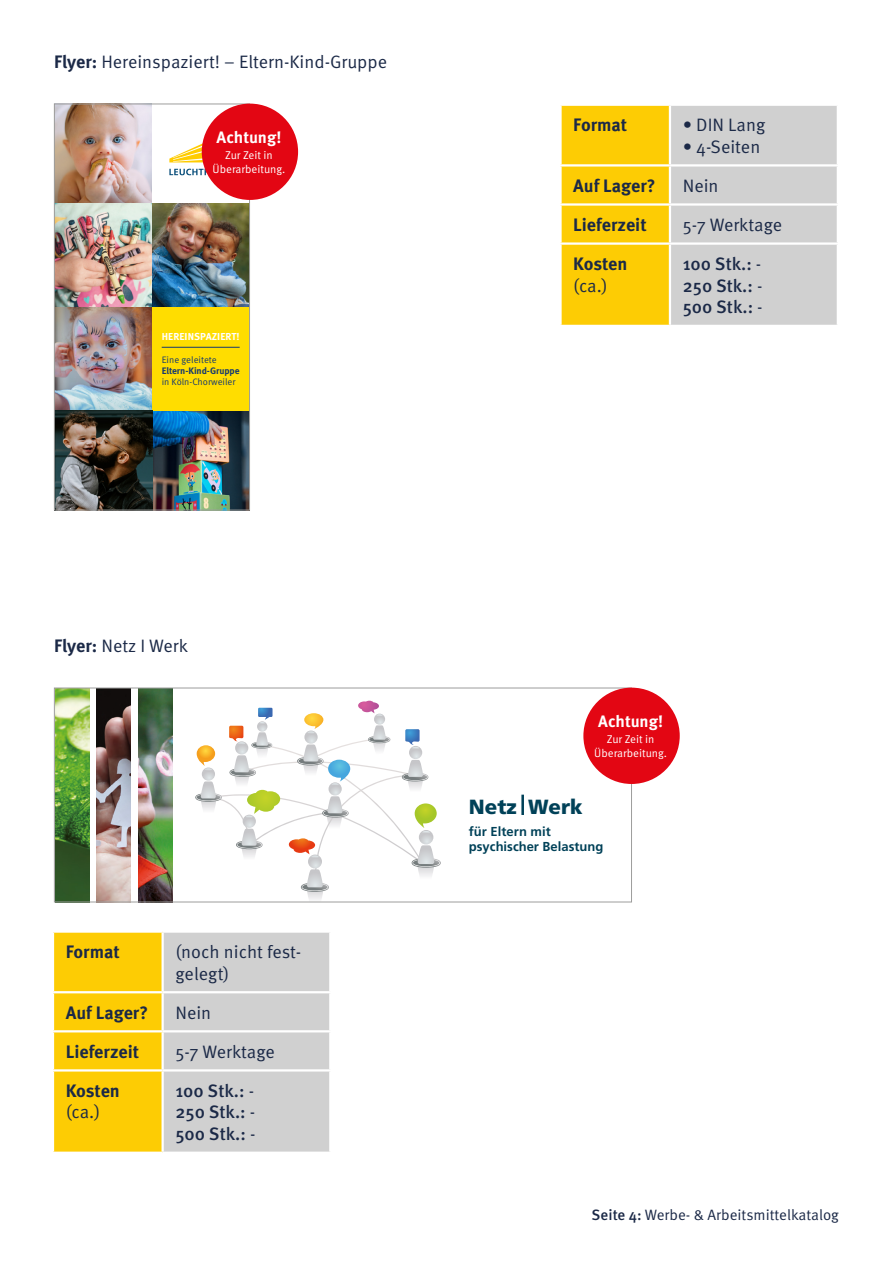
<style>
.page{position:relative;width:893px;height:1263px;background:#fff}
.page>*{position:absolute;margin:0;border:0;box-sizing:border-box;transform-origin:0 0}
.t1{font:900 20.55px "Frutiger";color:#004158}
.t2{font:18px/21.6px "Meta Pro Norm";color:#1b2947}
.t3{font:700 18px "Meta Pro";color:#1b2947}
.t4{font:500 18px/21.6px "Meta Pro";color:#1b2947;text-align:justify}
.t5{font:700 16.5px "Meta Pro";letter-spacing:-.005em;color:#fff}
.t6{font:15px "Meta Pro Norm";color:#1b2947}
.t7{font:700 13.05px/15px "Frutiger";color:#004158}
.t8{font:11.25px/13.5px "Meta Pro Norm";color:#fff;text-align:center}
.t9{font:700 10.05px "Meta Pro";letter-spacing:.01em;color:#fff}
.t10{font:9.45px "Meta Pro Norm";color:#163970}
.t11{font:700 9.45px "Meta Pro";letter-spacing:-.005em;color:#163970}
.s1{font-family:"Meta Pro";font-weight:700}
.s2{font-family:"Meta Pro Norm";font-weight:400}
.s3{font-family:"Meta Pro";font-weight:500}
</style>
<div class="page">
<img style="left:152px;top:410px;width:96px;height:98px">
<svg style="left:169px;top:128px;width:39px;height:34px"></svg>
<svg style="left:169px;top:169px;width:39px;height:6px"></svg>
<img style="left:56px;top:307px;width:96px;height:201px">
<img style="left:56px;top:106px;width:96px;height:98px">
<div style="left:152px;top:307px;width:98px;height:103px;background:#fd0"></div>
<img style="left:56px;top:204px;width:192px;height:103px">
<hr style="left:162px;top:347px;width:78px;height:1px;background:#163970">
<div style="left:54px;top:104px;width:196px;height:406px;border:1px solid #9d9d9c"></div>
<svg style="left:562px;top:106px;width:275px;height:219px;background:#e2ce7c"></svg>
<hr style="left:669px;top:106px;width:2px;height:58px;background:#fff">
<hr style="left:559px;top:164px;width:111px;height:3px;background:#fff">
<hr style="left:670px;top:164px;width:169px;height:3px;background:#fff">
<hr style="left:669px;top:167px;width:2px;height:36px;background:#fff">
<hr style="left:559px;top:203px;width:111px;height:3px;background:#fff">
<hr style="left:670px;top:203px;width:169px;height:3px;background:#fff">
<hr style="left:669px;top:206px;width:2px;height:36px;background:#fff">
<hr style="left:559px;top:242px;width:111px;height:3px;background:#fff">
<hr style="left:670px;top:242px;width:169px;height:3px;background:#fff">
<hr style="left:669px;top:245px;width:2px;height:80px;background:#fff">
<div style="left:202px;top:104px;width:96px;height:96px;background:#e30613;border-radius:50%"></div>
<img style="left:56px;top:690px;width:33px;height:210px">
<img style="left:97px;top:690px;width:34px;height:210px">
<img style="left:139px;top:690px;width:34px;height:210px">
<svg style="left:195px;top:701px;width:246px;height:199px"></svg>
<hr style="left:521px;top:795px;width:3px;height:20px;background:#004158">
<div style="left:54px;top:688px;width:578px;height:214px;border:1px solid #9d9d9c"></div>
<svg style="left:54px;top:933px;width:275px;height:218px;background:#e2ce7e"></svg>
<hr style="left:162px;top:933px;width:2px;height:58px;background:#fff">
<hr style="left:52px;top:991px;width:111px;height:2px;background:#fff">
<hr style="left:163px;top:991px;width:168px;height:2px;background:#fff">
<hr style="left:162px;top:993px;width:2px;height:37px;background:#fff">
<hr style="left:52px;top:1030px;width:111px;height:2px;background:#fff">
<hr style="left:163px;top:1030px;width:168px;height:2px;background:#fff">
<hr style="left:162px;top:1032px;width:2px;height:37px;background:#fff">
<hr style="left:52px;top:1069px;width:111px;height:2px;background:#fff">
<hr style="left:163px;top:1069px;width:168px;height:2px;background:#fff">
<hr style="left:162px;top:1071px;width:2px;height:80px;background:#fff">
<div style="left:583px;top:688px;width:97px;height:96px;background:#e30613;border-radius:50%"></div>
<p class="t2" style="left:54px;top:49px;width:335px"><span class="s1">Flyer:</span> Hereinspaziert! – Eltern-Kind-Gruppe</p>
<p class="t5" style="left:217px;top:124px;width:66px">Achtung!</p>
<p class="t8" style="left:213px;top:148px;width:74px">Zur Zeit in<br>Überarbeitung.</p>
<p class="t9" style="left:162px;top:328px;width:79px">HEREINSPAZIERT!</p>
<p class="t10" style="left:162px;top:352px;width:57px">Eine geleitete</p>
<p class="t11" style="left:162px;top:363px;width:79px">Eltern-Kind-Gruppe</p>
<p class="t10" style="left:162px;top:375px;width:75px">in Köln-Chorweiler</p>
<p class="t3" style="left:573px;top:111px;width:55px">Format</p>
<p class="t2" style="left:683px;top:113px;width:84px">• DIN Lang</p>
<p class="t2" style="left:683px;top:134px;width:79px">• 4-Seiten</p>
<p class="t3" style="left:573px;top:171px;width:84px">Auf Lager?</p>
<p class="t2" style="left:683px;top:174px;width:37px">Nein</p>
<p class="t3" style="left:573px;top:210px;width:75px">Lieferzeit</p>
<p class="t2" style="left:683px;top:213px;width:101px">5-7 Werktage</p>
<p class="t3" style="left:573px;top:250px;width:56px">Kosten</p>
<p class="t2" style="left:573px;top:273px;width:36px">(ca.)</p>
<p class="t4" style="left:683px;top:252px;width:82px">100 Stk.: <span class="s2">- </span>250 Stk.: <span class="s2">- </span>500 Stk.: <span class="s2">-</span></p>
<p class="t2" style="left:54px;top:633px;width:135px"><span class="s1">Flyer:</span> Netz I Werk</p>
<p class="t3" style="left:66px;top:937px;width:55px">Format</p>
<p class="t2" style="left:175px;top:940px;width:127px">(noch nicht fest&shy;gelegt)</p>
<p class="t3" style="left:66px;top:998px;width:84px">Auf Lager?</p>
<p class="t2" style="left:175px;top:1000px;width:37px">Nein</p>
<p class="t3" style="left:66px;top:1037px;width:75px">Lieferzeit</p>
<p class="t2" style="left:175px;top:1039px;width:101px">5-7 Werktage</p>
<p class="t3" style="left:66px;top:1076px;width:56px">Kosten</p>
<p class="t2" style="left:66px;top:1100px;width:36px">(ca.)</p>
<p class="t4" style="left:175px;top:1078px;width:82px">100 Stk.: <span class="s2">- </span>250 Stk.: <span class="s2">- </span>500 Stk.: <span class="s2">-</span></p>
<p class="t5" style="left:598px;top:708px;width:66px">Achtung!</p>
<p class="t8" style="left:594px;top:732px;width:74px">Zur Zeit in<br>Überarbeitung.</p>
<p class="t1" style="left:469px;top:795px;width:115px">Netz Werk</p>
<p class="t7" style="left:469px;top:825px;width:136px">für Eltern mit psychischer Belastung</p>
<p class="t6" style="left:592px;top:1204px;width:249px"><span class="s3">Seite 4:</span> Werbe- &amp; Arbeitsmittelkatalog</p>
</div>
